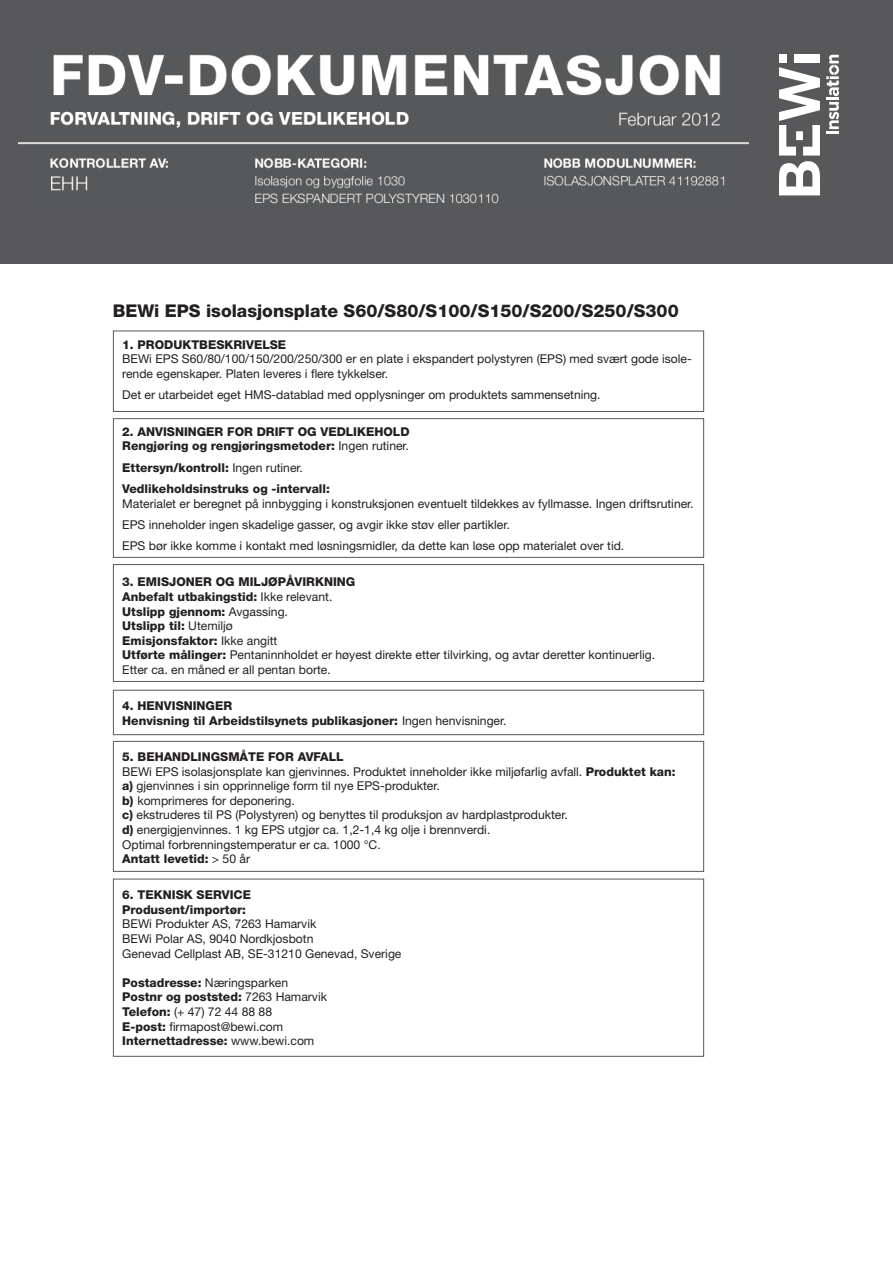
<style>
.page{position:relative;width:893px;height:1263px;background:#fff}
.page>*{position:absolute;margin:0;border:0;box-sizing:border-box;transform-origin:0 0}
.t1{font:800 17.55px "Helvetica Neue";color:#231f20}
.t2{font:12.15px/14.5px "Helvetica Neue";color:#231f20}
.t3{font:800 12.15px/14.5px "Helvetica Neue";color:#231f20}
.s1{font-weight:400}
.s2{font-weight:800}
</style>
<div class="page">
<div style="left:113px;top:331px;width:591px;height:81px;border:1px solid #57585a"></div>
<div style="left:113px;top:418px;width:591px;height:140px;border:1px solid #57585a"></div>
<div style="left:113px;top:564px;width:591px;height:118px;border:1px solid #57585a"></div>
<div style="left:113px;top:690px;width:591px;height:45px;border:1px solid #57585a"></div>
<div style="left:113px;top:741px;width:591px;height:131px;border:1px solid #57585a"></div>
<div style="left:113px;top:879px;width:591px;height:178px;border:1px solid #57585a"></div>
<div style="left:0;top:0;width:893px;height:264px;background:#58585a"></div>
<img style="left:18px;top:54px;width:709px;height:150px">
<svg style="left:826px;top:55px;width:13px;height:79px"></svg>
<svg style="left:727px;top:67px;width:93px;height:129px"></svg>
<div style="left:794px;top:54px;width:26px;height:9px;background:#fff"></div>
<div style="left:779px;top:54px;width:7px;height:9px;background:#fff"></div>
<div style="left:796px;top:131px;width:7px;height:9px;background:#fff"></div>
<h1 class="t1" style="left:113px;top:301px;width:567px">BEWi EPS isolasjonsplate S60/S80/S100/S150/S200/S250/S300</h1>
<p class="t3" style="left:122px;top:337px;width:165px">1. PRODUKTBESKRIVELSE</p>
<p class="t2" style="left:122px;top:352px;width:571px">BEWi EPS S60/80/100/150/200/250/300 er en plate i ekspandert polystyren (EPS) med svært gode isole&shy;rende egenskaper. Platen leveres i flere tykkelser.</p>
<p class="t2" style="left:122px;top:388px;width:480px">Det er utarbeidet eget HMS-datablad med opplysninger om produktets sammensetning.</p>
<p class="t3" style="left:122px;top:424px;width:289px">2. ANVISNINGER FOR DRIFT OG VEDLIKEHOLD<br>Rengjøring og rengjøringsmetoder: <span class="s1">Ingen rutiner.</span></p>
<p class="t3" style="left:122px;top:457px;width:209px;line-height:21.3px">Ettersyn/kontroll: <span class="s1">Ingen rutiner.<br></span>Vedlikeholdsinstruks og -intervall:</p>
<p class="t2" style="left:122px;top:492px;width:573px;line-height:21.3px">Materialet er beregnet på innbygging i konstruksjonen eventuelt tildekkes av fyllmasse. Ingen driftsrutiner.<br>EPS inneholder ingen skadelige gasser, og avgir ikke støv eller partikler.<br>EPS bør ikke komme i kontakt med løsningsmidler, da dette kan løse opp materialet over tid.</p>
<p class="t2" style="left:122px;top:575px;width:534px"><span class="s2">3. EMISJONER OG MILJØPÅVIRKNING<br>Anbefalt utbakingstid:</span> Ikke relevant.<br><span class="s2">Utslipp gjennom:</span> Avgassing.<br><span class="s2">Utslipp til:</span> Utemiljø<br><span class="s2">Emisjonsfaktor:</span> Ikke angitt<br><span class="s2">Utførte målinger:</span> Pentaninnholdet er høyest direkte etter tilvirking, og avtar deretter kontinuerlig.<br>Etter ca. en måned er all pentan borte.</p>
<p class="t3" style="left:122px;top:698px;width:386px">4. HENVISNINGER<br>Henvisning til Arbeidstilsynets publikasjoner: <span class="s1">Ingen henvisninger.</span></p>
<p class="t2" style="left:122px;top:749px;width:555px"><span class="s2">5. BEHANDLINGSMÅTE FOR AVFALL<br></span>BEWi EPS isolasjonsplate kan gjenvinnes. Produktet inneholder ikke miljøfarlig avfall. <span class="s2">Produktet kan: a)</span> gjenvinnes i sin opprinnelige form til nye EPS-produkter.<br><span class="s2">b)</span> komprimeres for deponering.<br><span class="s2">c)</span> ekstruderes til PS (Polystyren) og benyttes til produksjon av hardplastprodukter.<br><span class="s2">d)</span> energigjenvinnes. 1 kg EPS utgjør ca. 1,2-1,4 kg olje i brennverdi.<br>Optimal forbrenningstemperatur er ca. 1000 °C.<br><span class="s2">Antatt levetid:</span> &gt; 50 år</p>
<p class="t3" style="left:122px;top:888px;width:130px">6. TEKNISK SERVICE<br>Produsent/importør:</p>
<p class="t2" style="left:122px;top:917px;width:281px">BEWi Produkter AS, 7263 Hamarvik<br>BEWi Polar AS, 9040 Nordkjosbotn<br>Genevad Cellplast AB, SE-31210 Genevad, Sverige</p>
<p class="t2" style="left:122px;top:975px;width:206px"><span class="s2">Postadresse:</span> Næringsparken<br><span class="s2">Postnr og poststed:</span> 7263 Hamarvik<br><span class="s2">Telefon:</span> (+ 47) 72 44 88 88<br><span class="s2">E-post:</span> firmapost@bewi.com<br><span class="s2">Internettadresse:</span> www.bewi.com</p>
</div>
